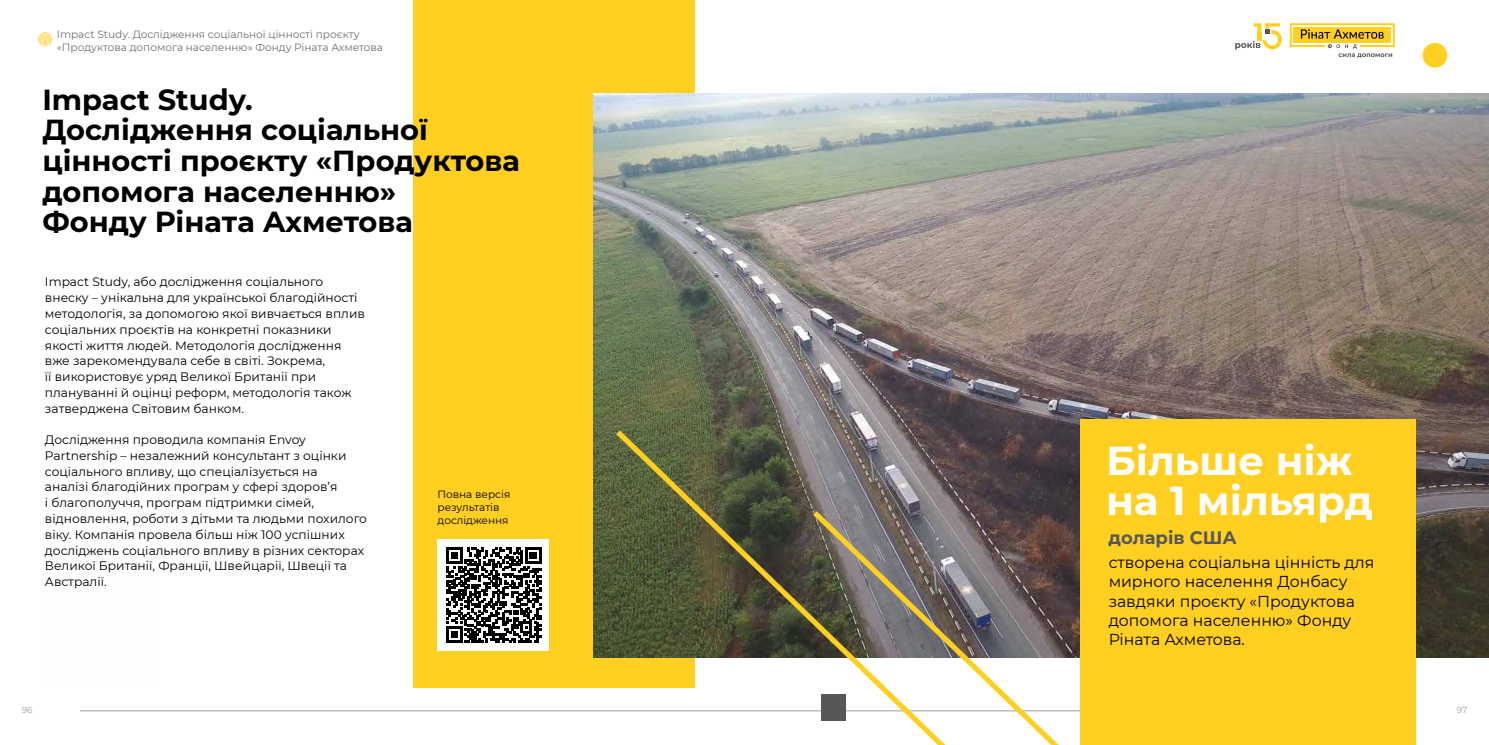
<style>
.page{position:relative;width:1489px;height:745px;background:#fff}
.page>*{position:absolute;margin:0;border:0;box-sizing:border-box;transform-origin:0 0}
.t1{font:700 40.25px/40.2px "Montserrat";color:#fdfeff}
.t2{font:700 28.88px/30.6px "Montserrat";color:#000}
.t3{font:700 17.94px "Montserrat";color:#575756}
.t4{font:15.75px/19.2px "Montserrat";color:#000}
.t5{font:12.25px/15.8px "Montserrat";color:#000}
.t6{font:10.5px/12.6px "Montserrat";color:#706f6f}
.t7{font:10.5px/12.6px "Montserrat";color:#000}
.t8{font:8.75px "Montserrat";color:#9d9d9c}
</style>
<div class="page">
<svg style="left:1422px;top:42px;width:26px;height:26px"></svg>
<hr style="left:80px;top:710px;width:1314px;height:1px;background:#9d9d9c">
<svg style="left:1289px;top:23px;width:105px;height:35px"></svg>
<svg style="left:1235px;top:23px;width:46px;height:27px"></svg>
<div style="left:413px;top:0;width:281px;height:687px;background:#ffcf21"></div>
<div style="left:437px;top:539px;width:111px;height:111px;background:#fdfeff"></div>
<svg style="left:446px;top:547px;width:95px;height:95px"></svg>
<img style="left:593px;top:94px;width:895px;height:562px">
<svg style="left:610px;top:424px;width:470px;height:320px"></svg>
<div style="left:1080px;top:419px;width:335px;height:325px;background:#ffcf21"></div>
<svg style="left:38px;top:32px;width:14px;height:14px"></svg>
<p class="t6" style="left:57px;top:28px;width:327px">Impact Study. Дослідження соціальної цінності проєкту «Продуктова допомога населенню» Фонду Ріната Ахметова</p>
<h2 class="t2" style="left:42px;top:82px;width:479px">Impact Study.<br>Дослідження соціальної цінності проєкту «Продуктова допомога населенню»<br>Фонду Ріната Ахметова</h2>
<p class="t5" style="left:45px;top:273px;width:321px">Impact Study, або дослідження соціального внеску – унікальна для української благодійності методологія, за допомогою якої вивчається вплив соціальних проєктів на конкретні показники якості життя людей. Методологія дослідження вже зарекомендувала себе в світі. Зокрема,<br>її використовує уряд Великої Британії при плануванні й оцінці реформ, методологія також затверджена Світовим банком.</p>
<p class="t5" style="left:45px;top:431px;width:323px">Дослідження проводила компанія Envoy Partnership – незалежний консультант з оцінки соціального впливу, що спеціалізується на<br>аналізі благодійних програм у сфері здоров’я<br>і благополуччя, програм підтримки сімей, відновлення, роботи з дітьми та людьми похилого віку. Компанія провела більш ніж 100 успішних досліджень соціального впливу в різних секторах Великої Британії, Франції, Швейцарії, Швеції та Австралії.</p>
<p class="t7" style="left:437px;top:487px;width:74px">Повна версія результатів дослідження</p>
<h1 class="t1" style="left:1106px;top:438px;width:268px">Більше ніж на 1 мільярд</h1>
<h3 class="t3" style="left:1108px;top:524px;width:130px">доларів США</h3>
<p class="t4" style="left:1108px;top:552px;width:267px">створена соціальна цінність для мирного населення Донбасу завдяки проєкту «Продуктова допомога населенню» Фонду<br>Ріната Ахметова.</p>
<p class="t8" style="left:22px;top:703px;width:12px">96</p>
<p class="t8" style="left:1456px;top:703px;width:12px">97</p>
</div>
